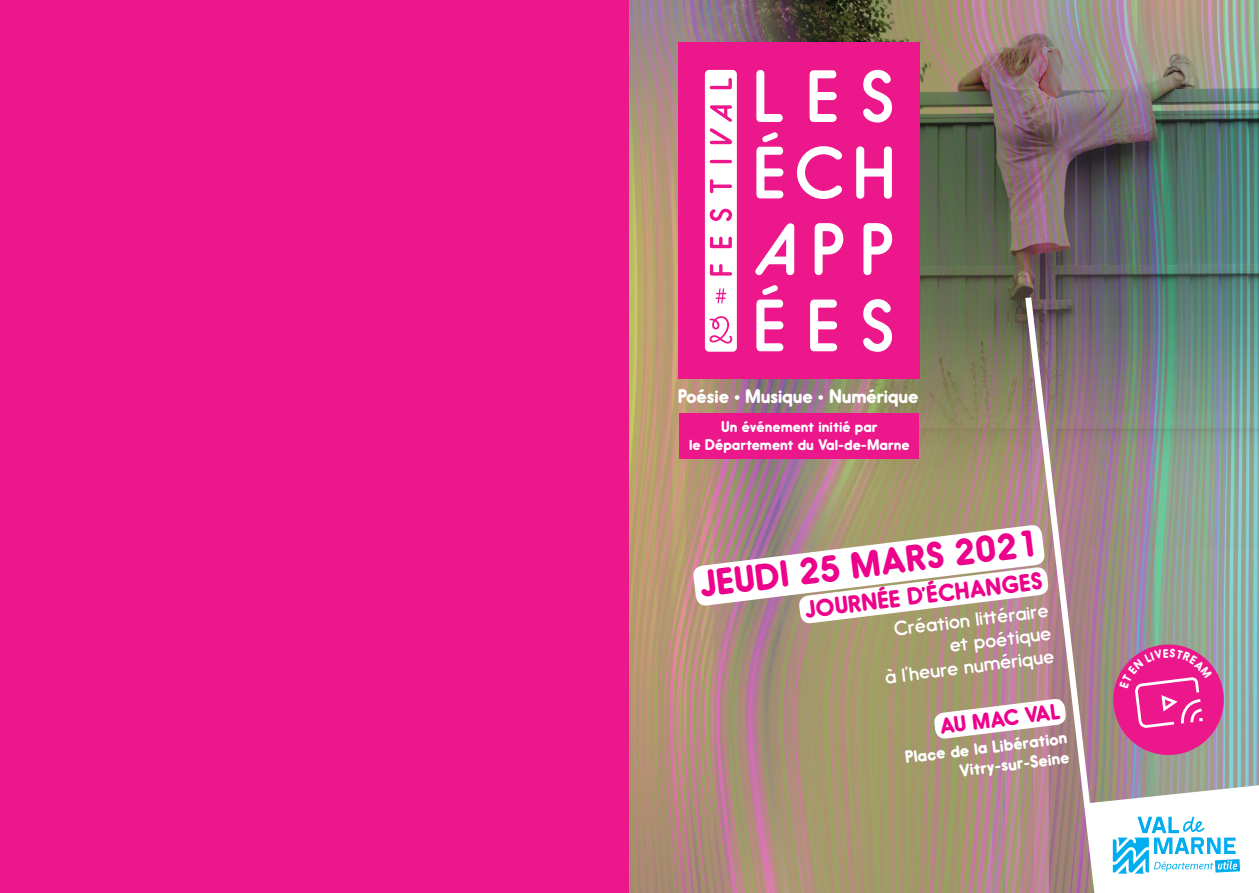
<style>
.page{position:relative;width:1259px;height:893px;background:#fff}
.page>*{position:absolute;margin:0;border:0;box-sizing:border-box;transform-origin:0 0}
.t1{font:700 35.1px "Hiruko Pro";color:#ed028c}
.t2{font:700 22.8px "Hiruko Pro";color:#ed028c}
.t3{font:700 21px "Hiruko Pro";color:#ed028c}
.t4{font:19.2px/23.1px "Hiruko Pro Alternate";color:#fff;text-align:right}
.t5{font:700 18.45px "Hiruko Pro";letter-spacing:-.01em;color:#fff}
.t6{font:700 16.5px/19.8px "Hiruko Pro";color:#fff;text-align:right}
.t7{font:700 14.55px/17.4px "Hiruko Pro";color:#fff;text-align:center}
</style>
<div class="page">
<img style="left:629px;top:0;width:630px;height:893px">
<svg style="left:1104px;top:785px;width:155px;height:108px"></svg>
<img style="left:1021px;top:291px;width:83px;height:602px">
<div style="left:679px;top:43px;width:241px;height:336px;background:#ed178c"></div>
<div style="left:705px;top:70px;width:32px;height:282px;background:#fff;border-radius:4px"></div>
<svg style="left:756px;top:285px;width:136px;height:67px"></svg>
<svg style="left:755px;top:223px;width:137px;height:52px"></svg>
<svg style="left:756px;top:132px;width:136px;height:67px"></svg>
<svg style="left:756px;top:70px;width:136px;height:53px"></svg>
<svg style="left:715px;top:288px;width:11px;height:15px"></svg>
<svg style="left:709px;top:316px;width:23px;height:28px"></svg>
<svg style="left:709px;top:78px;width:23px;height:198px"></svg>
<svg style="left:692px;top:524px;width:357px;height:100px"></svg>
<svg style="left:933px;top:698px;width:134px;height:42px"></svg>
<div style="left:679px;top:413px;width:240px;height:46px;background:#ed178c"></div>
<div style="left:0;top:0;width:629px;height:893px;background:#ed178c"></div>
<svg style="left:1110px;top:641px;width:117px;height:117px;background:#d44994"></svg>
<p class="t5" style="left:678px;top:384px;width:242px">Poésie • Musique • Numérique</p>
<p class="t7" style="left:689px;top:418px;width:222px">Un événement initié par<br>le Département du Val-de-Marne</p>
<h1 class="t1" style="left:697px;top:563px;width:342px;rotate:-7deg">JEUDI 25 MARS 2021</h1>
<h2 class="t2" style="left:803px;top:596px;width:241px;rotate:-7deg">JOURNÉE D’ÉCHANGES</h2>
<h3 class="t4" style="left:878px;top:619px;width:172px;rotate:-7deg">Création littéraire et poétique<br>à l’heure numérique</h3>
<h3 class="t3" style="left:938px;top:713px;width:123px;rotate:-7deg">AU MAC VAL</h3>
<p class="t6" style="left:904px;top:747px;width:165px;rotate:-7deg">Place de la Libération<br>Vitry-sur-Seine</p>
</div>
